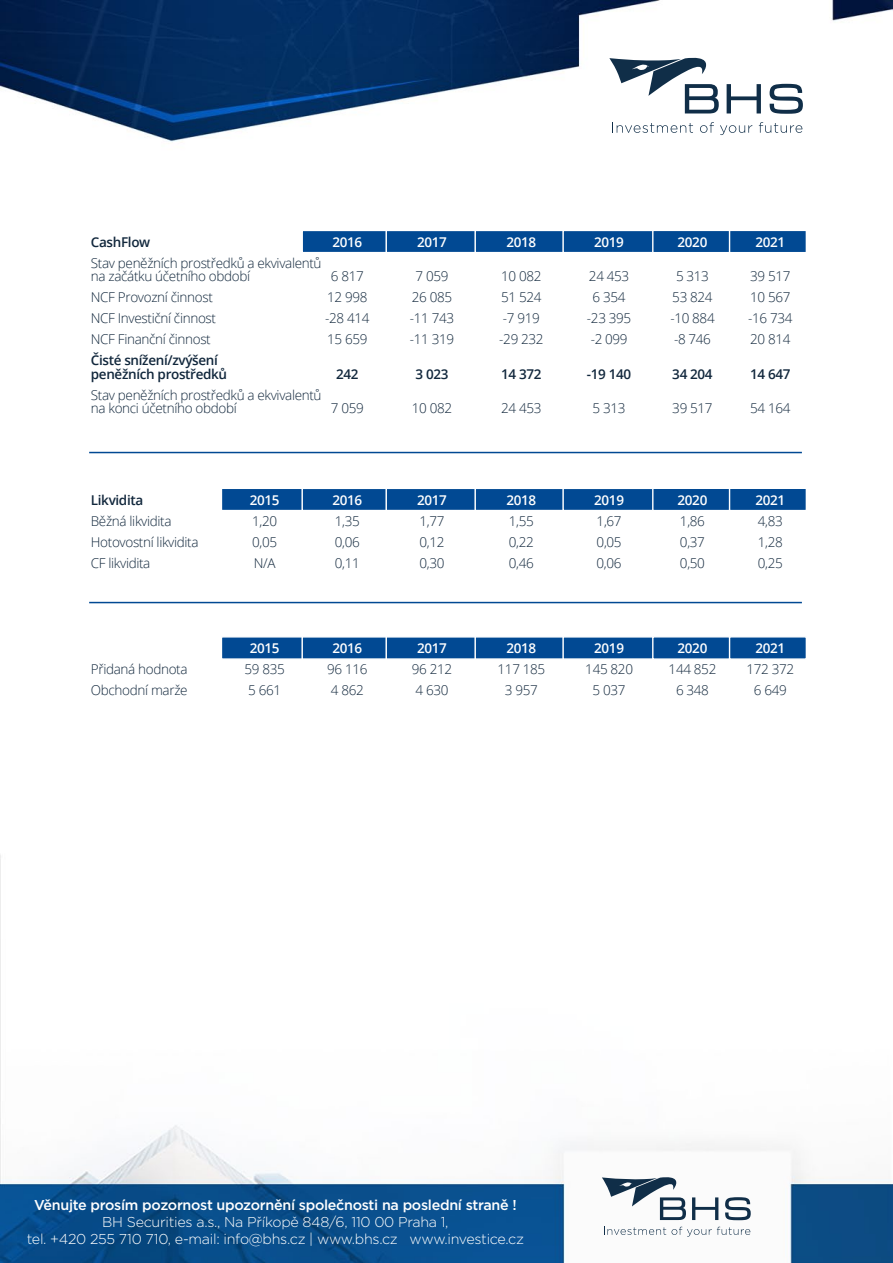
<style>
.page{position:relative;width:893px;height:1263px;background:#fff}
.page>*{position:absolute;margin:0;border:0;box-sizing:border-box;transform-origin:0 0}
.t1{font:300 14.25px/17.1px "Gotham";letter-spacing:-.02em;color:#fff;text-align:center}
.t2{font:500 14.25px "Gotham";letter-spacing:-.02em;color:#fff}
.t3{font:300 13.5px/13.5px "Open Sans";letter-spacing:-.025em;color:#11273c}
.t4{font:600 13.5px/13.5px "Open Sans";letter-spacing:-.025em;color:#11273c}
.t5{font:600 13.5px "Open Sans";letter-spacing:-.025em;color:#fff}
</style>
<div class="page">
<img style="left:0;top:0;width:893px;height:1263px">
<svg style="left:727px;top:84px;width:34px;height:29px"></svg>
<svg style="left:770px;top:84px;width:33px;height:30px"></svg>
<svg style="left:609px;top:57px;width:110px;height:56px"></svg>
<svg style="left:613px;top:122px;width:80px;height:11px"></svg>
<svg style="left:700px;top:122px;width:14px;height:11px"></svg>
<svg style="left:720px;top:125px;width:32px;height:10px"></svg>
<svg style="left:759px;top:122px;width:43px;height:11px"></svg>
<svg style="left:692px;top:1197px;width:26px;height:23px"></svg>
<svg style="left:725px;top:1197px;width:26px;height:23px"></svg>
<svg style="left:602px;top:1177px;width:84px;height:43px"></svg>
<svg style="left:604px;top:1226px;width:146px;height:10px"></svg>
<div style="left:301px;top:230px;width:92px;height:23px;background:#014993;border:1px solid #fff"></div>
<div style="left:385px;top:230px;width:92px;height:23px;background:#014993;border:1px solid #fff"></div>
<div style="left:474px;top:230px;width:92px;height:23px;background:#014993;border:1px solid #fff"></div>
<div style="left:562px;top:230px;width:92px;height:23px;background:#014993;border:1px solid #fff"></div>
<div style="left:652px;top:230px;width:78px;height:23px;background:#014993;border:1px solid #fff"></div>
<div style="left:729px;top:230px;width:78px;height:23px;background:#014993;border:1px solid #fff"></div>
<div style="left:221px;top:488px;width:84px;height:23px;background:#014993;border:1px solid #fff"></div>
<div style="left:301px;top:488px;width:92px;height:23px;background:#014993;border:1px solid #fff"></div>
<div style="left:385px;top:488px;width:92px;height:23px;background:#014993;border:1px solid #fff"></div>
<div style="left:474px;top:488px;width:92px;height:23px;background:#014993;border:1px solid #fff"></div>
<div style="left:562px;top:488px;width:92px;height:23px;background:#014993;border:1px solid #fff"></div>
<div style="left:652px;top:488px;width:78px;height:23px;background:#014993;border:1px solid #fff"></div>
<div style="left:729px;top:488px;width:78px;height:23px;background:#014993;border:1px solid #fff"></div>
<div style="left:221px;top:636px;width:84px;height:24px;background:#014993;border:1px solid #fff"></div>
<div style="left:301px;top:636px;width:92px;height:24px;background:#014993;border:1px solid #fff"></div>
<div style="left:385px;top:636px;width:92px;height:24px;background:#014993;border:1px solid #fff"></div>
<div style="left:474px;top:636px;width:92px;height:24px;background:#014993;border:1px solid #fff"></div>
<div style="left:562px;top:636px;width:92px;height:24px;background:#014993;border:1px solid #fff"></div>
<div style="left:652px;top:636px;width:78px;height:24px;background:#014993;border:1px solid #fff"></div>
<div style="left:729px;top:636px;width:78px;height:24px;background:#014993;border:1px solid #fff"></div>
<hr style="left:89px;top:452px;width:713px;height:1px;background:#014993">
<hr style="left:89px;top:602px;width:713px;height:1px;background:#014993">
<p class="t4" style="left:91px;top:235px;width:61px">CashFlow</p>
<p class="t5" style="left:332px;top:233px;width:31px">2016</p>
<p class="t5" style="left:417px;top:233px;width:31px">2017</p>
<p class="t5" style="left:506px;top:233px;width:31px">2018</p>
<p class="t5" style="left:594px;top:233px;width:31px">2019</p>
<p class="t5" style="left:677px;top:233px;width:31px">2020</p>
<p class="t5" style="left:755px;top:233px;width:31px">2021</p>
<p class="t3" style="left:91px;top:256px;width:232px">Stav peněžních prostředků a ekvivalentů na začátku účetního období</p>
<p class="t3" style="left:331px;top:269px;width:34px">6 817</p>
<p class="t3" style="left:416px;top:269px;width:34px">7 059</p>
<p class="t3" style="left:501px;top:269px;width:42px">10 082</p>
<p class="t3" style="left:589px;top:269px;width:42px">24 453</p>
<p class="t3" style="left:676px;top:269px;width:34px">5 313</p>
<p class="t3" style="left:750px;top:269px;width:42px">39 517</p>
<p class="t3" style="left:91px;top:290px;width:124px">NCF Provozní činnost</p>
<p class="t3" style="left:327px;top:290px;width:42px">12 998</p>
<p class="t3" style="left:412px;top:290px;width:42px">26 085</p>
<p class="t3" style="left:501px;top:290px;width:42px">51 524</p>
<p class="t3" style="left:593px;top:290px;width:34px">6 354</p>
<p class="t3" style="left:672px;top:290px;width:42px">53 824</p>
<p class="t3" style="left:750px;top:290px;width:42px">10 567</p>
<p class="t3" style="left:91px;top:311px;width:127px">NCF Investiční činnost</p>
<p class="t3" style="left:325px;top:311px;width:46px">-28 414</p>
<p class="t3" style="left:410px;top:311px;width:46px">-11 743</p>
<p class="t3" style="left:503px;top:311px;width:39px">-7 919</p>
<p class="t3" style="left:587px;top:311px;width:46px">-23 395</p>
<p class="t3" style="left:670px;top:311px;width:46px">-10 884</p>
<p class="t3" style="left:748px;top:311px;width:46px">-16 734</p>
<p class="t3" style="left:91px;top:332px;width:121px">NCF Finanční činnost</p>
<p class="t3" style="left:327px;top:332px;width:42px">15 659</p>
<p class="t3" style="left:410px;top:332px;width:46px">-11 319</p>
<p class="t3" style="left:499px;top:332px;width:46px">-29 232</p>
<p class="t3" style="left:591px;top:332px;width:39px">-2 099</p>
<p class="t3" style="left:674px;top:332px;width:39px">-8 746</p>
<p class="t3" style="left:750px;top:332px;width:42px">20 814</p>
<p class="t4" style="left:91px;top:353px;width:138px">Čisté snížení/zvýšení peněžních prostředků</p>
<p class="t4" style="left:336px;top:367px;width:24px">242</p>
<p class="t4" style="left:416px;top:367px;width:34px">3 023</p>
<p class="t4" style="left:501px;top:367px;width:42px">14 372</p>
<p class="t4" style="left:587px;top:367px;width:46px">-19 140</p>
<p class="t4" style="left:672px;top:367px;width:42px">34 204</p>
<p class="t4" style="left:750px;top:367px;width:42px">14 647</p>
<p class="t3" style="left:91px;top:388px;width:232px">Stav peněžních prostředků a ekvivalentů na konci účetního období</p>
<p class="t3" style="left:331px;top:401px;width:34px">7 059</p>
<p class="t3" style="left:412px;top:401px;width:42px">10 082</p>
<p class="t3" style="left:501px;top:401px;width:42px">24 453</p>
<p class="t3" style="left:593px;top:401px;width:34px">5 313</p>
<p class="t3" style="left:672px;top:401px;width:42px">39 517</p>
<p class="t3" style="left:750px;top:401px;width:42px">54 164</p>
<p class="t4" style="left:91px;top:493px;width:54px">Likvidita</p>
<p class="t5" style="left:250px;top:491px;width:31px">2015</p>
<p class="t5" style="left:332px;top:491px;width:31px">2016</p>
<p class="t5" style="left:417px;top:491px;width:31px">2017</p>
<p class="t5" style="left:506px;top:491px;width:31px">2018</p>
<p class="t5" style="left:594px;top:491px;width:31px">2019</p>
<p class="t5" style="left:678px;top:491px;width:31px">2020</p>
<p class="t5" style="left:755px;top:491px;width:31px">2021</p>
<p class="t3" style="left:91px;top:514px;width:82px">Běžná likvidita</p>
<p class="t3" style="left:252px;top:514px;width:27px">1,20</p>
<p class="t3" style="left:335px;top:514px;width:27px">1,35</p>
<p class="t3" style="left:420px;top:514px;width:27px">1,77</p>
<p class="t3" style="left:509px;top:514px;width:27px">1,55</p>
<p class="t3" style="left:597px;top:514px;width:27px">1,67</p>
<p class="t3" style="left:680px;top:514px;width:27px">1,86</p>
<p class="t3" style="left:758px;top:514px;width:27px">4,83</p>
<p class="t3" style="left:91px;top:535px;width:109px">Hotovostní likvidita</p>
<p class="t3" style="left:252px;top:535px;width:27px">0,05</p>
<p class="t3" style="left:335px;top:535px;width:27px">0,06</p>
<p class="t3" style="left:420px;top:535px;width:27px">0,12</p>
<p class="t3" style="left:509px;top:535px;width:27px">0,22</p>
<p class="t3" style="left:597px;top:535px;width:27px">0,05</p>
<p class="t3" style="left:680px;top:535px;width:27px">0,37</p>
<p class="t3" style="left:758px;top:535px;width:27px">1,28</p>
<p class="t3" style="left:91px;top:556px;width:61px">CF likvidita</p>
<p class="t3" style="left:254px;top:556px;width:23px">N/A</p>
<p class="t3" style="left:335px;top:556px;width:27px">0,11</p>
<p class="t3" style="left:420px;top:556px;width:27px">0,30</p>
<p class="t3" style="left:509px;top:556px;width:27px">0,46</p>
<p class="t3" style="left:597px;top:556px;width:27px">0,06</p>
<p class="t3" style="left:680px;top:556px;width:27px">0,50</p>
<p class="t3" style="left:758px;top:556px;width:27px">0,25</p>
<p class="t5" style="left:250px;top:639px;width:31px">2015</p>
<p class="t5" style="left:332px;top:639px;width:31px">2016</p>
<p class="t5" style="left:417px;top:639px;width:31px">2017</p>
<p class="t5" style="left:506px;top:639px;width:31px">2018</p>
<p class="t5" style="left:594px;top:639px;width:31px">2019</p>
<p class="t5" style="left:678px;top:639px;width:31px">2020</p>
<p class="t5" style="left:755px;top:639px;width:31px">2021</p>
<p class="t3" style="left:91px;top:662px;width:98px">Přidaná hodnota</p>
<p class="t3" style="left:245px;top:662px;width:42px">59 835</p>
<p class="t3" style="left:327px;top:662px;width:42px">96 116</p>
<p class="t3" style="left:412px;top:662px;width:42px">96 212</p>
<p class="t3" style="left:498px;top:662px;width:49px">117 185</p>
<p class="t3" style="left:585px;top:662px;width:49px">145 820</p>
<p class="t3" style="left:669px;top:662px;width:49px">144 852</p>
<p class="t3" style="left:746px;top:662px;width:49px">172 372</p>
<p class="t3" style="left:91px;top:683px;width:98px">Obchodní marže</p>
<p class="t3" style="left:248px;top:683px;width:34px">5 661</p>
<p class="t3" style="left:331px;top:683px;width:34px">4 862</p>
<p class="t3" style="left:416px;top:683px;width:34px">4 630</p>
<p class="t3" style="left:505px;top:683px;width:34px">3 957</p>
<p class="t3" style="left:593px;top:683px;width:34px">5 037</p>
<p class="t3" style="left:676px;top:683px;width:34px">6 348</p>
<p class="t3" style="left:754px;top:683px;width:34px">6 649</p>
<p class="t2" style="left:34px;top:1195px;width:484px">Věnujte prosím pozornost upozornění společnosti na poslední straně !</p>
<p class="t1" style="left:27px;top:1213px;width:499px">BH Securities a.s., Na Příkopě 848/6, 110 00 Praha 1,<br>tel. +420 255 710 710, e-mail: info@bhs.cz | www.bhs.cz www.investice.cz</p>
</div>
